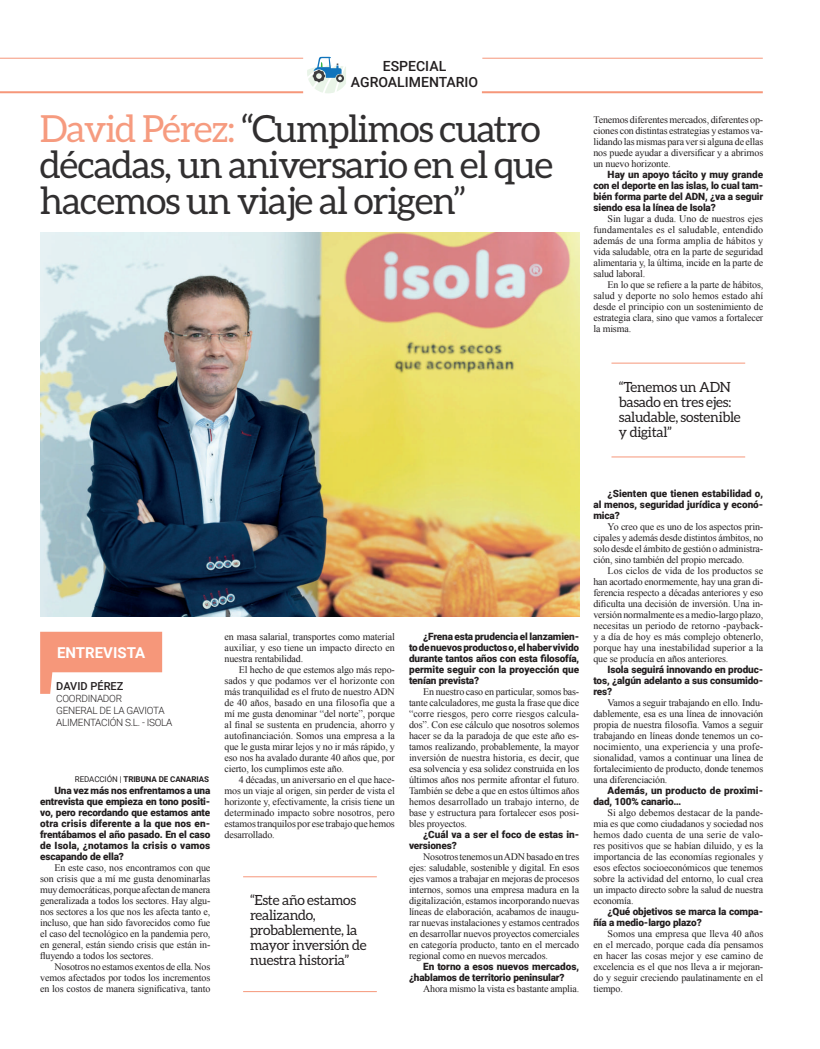
<style>
.page{position:relative;width:820px;height:1049px;background:#fff}
.page>*{position:absolute;margin:0;border:0;box-sizing:border-box;transform-origin:0 0}
.t1{font:37.4px/36px "Aleo";letter-spacing:-.03em;color:#312f30}
.t2{font:700 15px "Roboto";color:#fff}
.t3{font:14px/15px "Aleo";letter-spacing:-.02em;color:#231f20}
.t4{font:500 14px/16px "Roboto";color:#231f20;text-align:center}
.t5{font:500 11px "Roboto";color:#231f20}
.t6{font:10px/11px "Times New Roman";letter-spacing:-.015em;color:#231f20;text-align:justify}
.t7{font:900 10px/11px "Roboto";letter-spacing:-.015em;color:#231f20;text-align:justify}
.t8{font:300 10px/12px "Roboto";letter-spacing:-.03em;color:#231f20}
.t9{font:900 10px/11px "Roboto";letter-spacing:.01em;color:#231f20}
.t10{font:700 8px "Roboto";letter-spacing:-.01em;color:#231f20}
.s1{color:#f69b7f}
.s2{font-weight:400}
</style>
<div class="page">
<hr style="left:0;top:91px;width:303px;height:2px;background:#f6977a">
<hr style="left:481px;top:91px;width:281px;height:2px;background:#f6977a">
<hr style="left:0;top:58px;width:303px;height:1px;background:#f6977a">
<hr style="left:482px;top:58px;width:280px;height:1px;background:#f6977a">
<svg style="left:307px;top:57px;width:39px;height:36px"></svg>
<svg style="left:40px;top:632px;width:122px;height:62px"></svg>
<img style="left:40px;top:233px;width:539px;height:384px">
<hr style="left:611px;top:363px;width:133px;height:1px;background:#f6977a">
<hr style="left:611px;top:457px;width:133px;height:1px;background:#f6977a">
<hr style="left:243px;top:876px;width:133px;height:1px;background:#f6977a">
<hr style="left:243px;top:991px;width:133px;height:1px;background:#f6977a">
<h3 class="t4" style="left:351px;top:58px;width:129px">ESPECIAL<br>AGROALIMENTARIO</h3>
<h1 class="t1" style="left:40px;top:110px;width:514px"><span class="s1">David Pérez:</span> “Cumplimos cuatro décadas, un aniversario en el que hacemos un viaje al origen”</h1>
<p class="t6" style="left:593px;top:114px;width:171px">Tenemos diferentes mercados, diferentes op&shy;ciones con distintas estrategias y estamos va&shy;lidando las mismas para ver si alguna de ellas nos puede ayudar a diversificar y a abrirnos un nuevo horizonte.</p>
<p class="t7" style="left:593px;top:168px;width:171px;text-indent:14px">Hay un apoyo tácito y muy grande con el deporte en las islas, lo cual tam&shy;bién forma parte del ADN, ¿va a seguir siendo esa la línea de Isola?</p>
<p class="t6" style="left:593px;top:213px;width:171px;text-indent:14px">Sin lugar a duda. Uno de nuestros ejes fundamentales es el saludable, entendido además de una forma amplia de hábitos y vida saludable, otra en la parte de seguridad alimentaria y, la última, incide en la parte de salud laboral.</p>
<p class="t6" style="left:593px;top:279px;width:171px;text-indent:14px">En lo que se refiere a la parte de hábitos, salud y deporte no solo hemos estado ahí desde el principio con un sostenimiento de estrategia clara, sino que vamos a fortalecer la misma.</p>
<h3 class="t3" style="left:618px;top:379px;width:123px">“Tenemos un ADN basado en tres ejes: saludable, sostenible y digital”</h3>
<h2 class="t2" style="left:57px;top:642px;width:90px">ENTREVISTA</h2>
<p class="t5" style="left:56px;top:678px;width:69px">DAVID PÉREZ</p>
<p class="t8" style="left:56px;top:692px;width:118px">COORDINADOR<br>GENERAL DE LA GAVIOTA<br>ALIMENTACIÓN S.L. - ISOLA</p>
<p class="t10" style="left:75px;top:774px;width:136px"><span class="s2">REDACCIÓN |</span> TRIBUNA DE CANARIAS</p>
<p class="t7" style="left:40px;top:784px;width:172px;text-indent:14px">Una vez más nos enfrentamos a una entrevista que empieza en tono positi&shy;vo, pero recordando que estamos ante otra crisis diferente a la que nos en&shy;frentábamos el año pasado. En el caso de Isola, ¿notamos la crisis o vamos escapando de ella?</p>
<p class="t6" style="left:40px;top:862px;width:172px;text-indent:14px">En este caso, nos encontramos con que son crisis que a mí me gusta denominarlas muy democráticas, porque afectan de manera generalizada a todos los sectores. Hay algu&shy;nos sectores a los que nos les afecta tanto e, incluso, que han sido favorecidos como fue el caso del tecnológico en la pandemia pero, en general, están siendo crisis que están in&shy;fluyendo a todos los sectores.</p>
<p class="t6" style="left:40px;top:961px;width:172px;text-indent:14px">Nosotros no estamos exentos de ella. Nos vemos afectados por todos los incrementos en los costos de manera significativa, tanto</p>
<p class="t6" style="left:224px;top:631px;width:172px">en masa salarial, transportes como material auxiliar, y eso tiene un impacto directo en nuestra rentabilidad.</p>
<p class="t6" style="left:224px;top:664px;width:172px;text-indent:14px">El hecho de que estemos algo más repo&shy;sados y que podamos ver el horizonte con más tranquilidad es el fruto de nuestro ADN de 40 años, basado en una filosofía que a mí me gusta denominar “del norte”, porque al final se sustenta en prudencia, ahorro y autofinanciación. Somos una empresa a la que le gusta mirar lejos y no ir más rápido, y eso nos ha avalado durante 40 años que, por cierto, los cumplimos este año.</p>
<p class="t6" style="left:224px;top:774px;width:172px;text-indent:14px">4 décadas, un aniversario en el que hace&shy;mos un viaje al origen, sin perder de vista el horizonte y, efectivamente, la crisis tiene un determinado impacto sobre nosotros, pero estamos tranquilos por ese trabajo que hemos desarrollado.</p>
<h3 class="t3" style="left:250px;top:892px;width:118px">“Este año estamos realizando, probablemente, la mayor inversión de nuestra historia”</h3>
<p class="t7" style="left:409px;top:630px;width:172px;text-indent:14px">¿Frena esta prudencia el lanzamien&shy;to de nuevos productos o, el haber vivido durante tantos años con esta filosofía, permite seguir con la proyección que tenían prevista?</p>
<p class="t6" style="left:409px;top:686px;width:172px;text-indent:14px">En nuestro caso en particular, somos bas&shy;tante calculadores, me gusta la frase que dice “corre riesgos, pero corre riesgos calcula&shy;dos”. Con ese cálculo que nosotros solemos hacer se da la paradoja de que este año es&shy;tamos realizando, probablemente, la mayor inversión de nuestra historia, es decir, que esa solvencia y esa solidez construida en los últimos años nos permite afrontar el futuro.<br>También se debe a que en estos últimos años hemos desarrollado un trabajo interno, de base y estructura para fortalecer esos posi&shy;bles proyectos.</p>
<p class="t7" style="left:409px;top:828px;width:172px;text-indent:14px">¿Cuál va a ser el foco de estas in&shy;versiones?</p>
<p class="t6" style="left:409px;top:851px;width:172px;text-indent:14px">Nosotros tenemos un ADN basado en tres ejes: saludable, sostenible y digital. En esos ejes vamos a trabajar en mejoras de procesos internos, somos una empresa madura en la digitalización, estamos incorporando nuevas líneas de elaboración, acabamos de inaugu&shy;rar nuevas instalaciones y estamos centrados en desarrollar nuevos proyectos comerciales en categoría producto, tanto en el mercado regional como en nuevos mercados.</p>
<p class="t7" style="left:409px;top:960px;width:172px;text-indent:14px">En torno a esos nuevos mercados, ¿hablamos de territorio peninsular?</p>
<p class="t6" style="left:423px;top:983px;width:157px">Ahora mismo la vista es bastante amplia.</p>
<p class="t7" style="left:593px;top:487px;width:171px;text-indent:14px">¿Sienten que tienen estabilidad o, al menos, seguridad jurídica y econó&shy;mica?</p>
<p class="t6" style="left:593px;top:521px;width:171px;text-indent:14px">Yo creo que es uno de los aspectos prin&shy;cipales y además desde distintos ámbitos, no solo desde el ámbito de gestión o administra&shy;ción, sino también del propio mercado.</p>
<p class="t6" style="left:593px;top:565px;width:171px;text-indent:14px">Los ciclos de vida de los productos se han acortado enormemente, hay una gran di&shy;ferencia respecto a décadas anteriores y eso dificulta una decisión de inversión. Una in&shy;versión normalmente es a medio-largo plazo, necesitas un periodo de retorno -payback&shy;y a día de hoy es más complejo obtenerlo, porque hay una inestabilidad superior a la que se producía en años anteriores.</p>
<p class="t7" style="left:593px;top:663px;width:171px;text-indent:14px">Isola seguirá innovando en produc&shy;tos, ¿algún adelanto a sus consumido&shy;res?</p>
<p class="t6" style="left:593px;top:697px;width:171px;text-indent:14px">Vamos a seguir trabajando en ello. Indu&shy;dablemente, esa es una línea de innovación propia de nuestra filosofía. Vamos a seguir trabajando en líneas donde tenemos un co&shy;nocimiento, una experiencia y una profe&shy;sionalidad, vamos a continuar una línea de fortalecimiento de producto, donde tenemos una diferenciación.</p>
<p class="t9" style="left:593px;top:784px;width:171px;text-indent:14px">Además, un producto de proximi&shy;dad, 100% canario…</p>
<p class="t6" style="left:593px;top:807px;width:171px;text-indent:14px">Si algo debemos destacar de la pande&shy;mia es que como ciudadanos y sociedad nos hemos dado cuenta de una serie de valo&shy;res positivos que se habían diluido, y es la importancia de las economías regionales y esos efectos socioeconómicos que tenemos sobre la actividad del entorno, lo cual crea un impacto directo sobre la salud de nuestra economía.</p>
<p class="t7" style="left:593px;top:905px;width:171px;text-indent:14px">¿Qué objetivos se marca la compa&shy;ñía a medio-largo plazo?</p>
<p class="t6" style="left:593px;top:928px;width:171px;text-indent:14px">Somos una empresa que lleva 40 años en el mercado, porque cada día pensamos en hacer las cosas mejor y ese camino de excelencia es el que nos lleva a ir mejoran&shy;do y seguir creciendo paulatinamente en el tiempo.</p>
</div>
